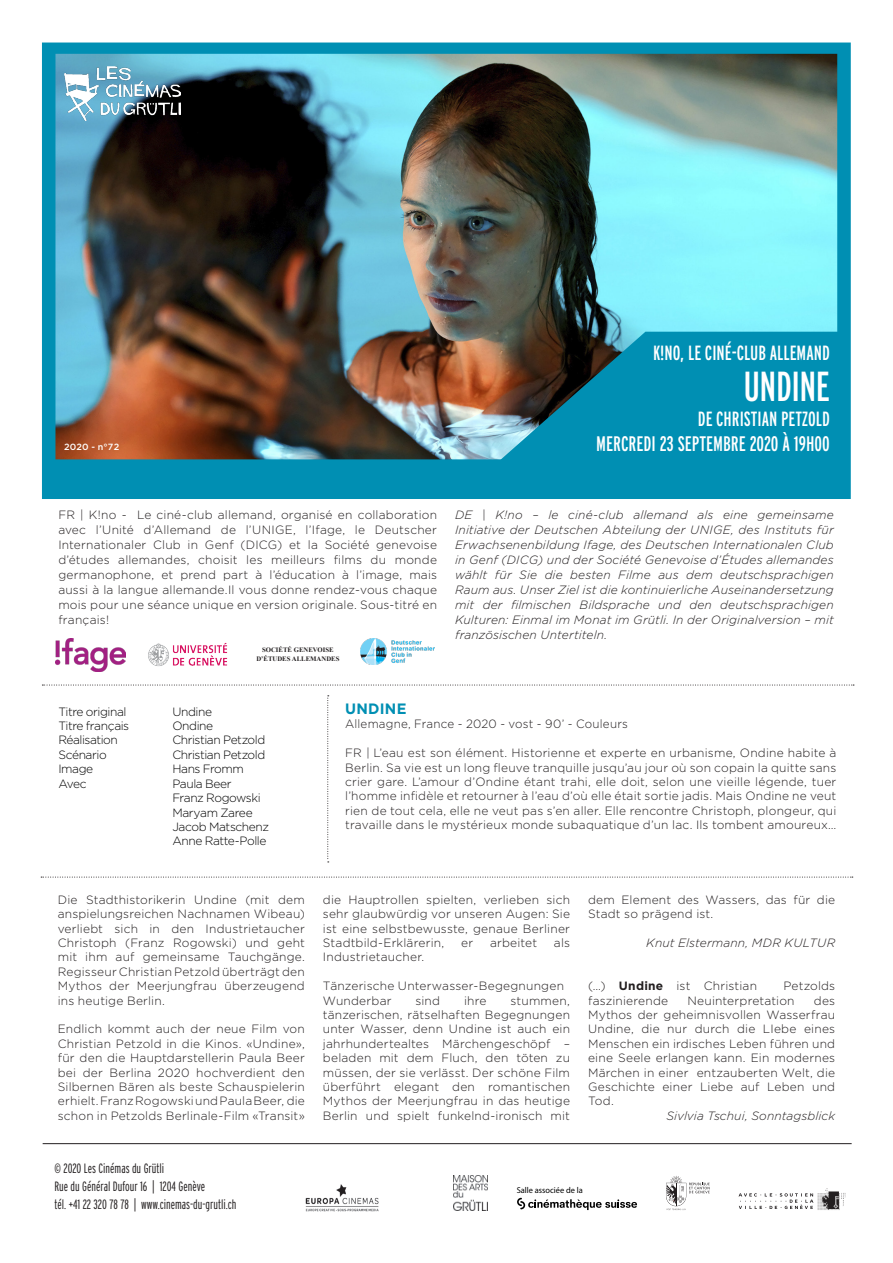
<style>
.page{position:relative;width:893px;height:1263px;background:#fff}
.page>*{position:absolute;margin:0;border:0;box-sizing:border-box;transform-origin:0 0}
.t1{font:extra-condensed 41.85px "Interstate";letter-spacing:-.015em;color:#fff}
.t2{font:extra-condensed 21px "Interstate";color:#fff}
.t3{font:extra-condensed 20.55px "Interstate";color:#fff}
.t4{font:700 15px "Gotham";letter-spacing:.02em;color:#008fb3}
.t5{font:300 extra-condensed 13.5px "Interstate";color:#231f20}
.t6{font:300 12px/14.4px "Gotham";letter-spacing:.015em;color:#231f20;text-align:justify}
.t7{font:italic 300 12px/15px "Gotham";letter-spacing:.01em;color:#231f20;text-align:justify}
.t8{font:300 12px "Gotham";letter-spacing:-.035em;color:#000}
.t9{font:500 9px "Gotham";letter-spacing:.025em;color:#fff}
.t10{font:8.55px "Neuzeit Office";color:#000}
.t11{font:700 6.75px "Times New Roman";color:#231f20}
.s1{font-style:italic}
.s2{font-weight:700}
</style>
<div class="page">
<img style="left:42px;top:43px;width:809px;height:456px">
<svg style="left:738px;top:1188px;width:107px;height:22px"></svg>
<svg style="left:517px;top:1198px;width:120px;height:12px"></svg>
<img style="left:454px;top:1175px;width:34px;height:35px">
<svg style="left:666px;top:1176px;width:44px;height:34px"></svg>
<img style="left:305px;top:1184px;width:74px;height:28px">
<hr style="left:43px;top:1143px;width:809px;height:1px;background:#231f20">
<svg style="left:493px;top:332px;width:345px;height:134px;background:#117e99"></svg>
<svg style="left:42px;top:685px;width:812px;height:1px"></svg>
<img style="left:361px;top:638px;width:73px;height:26px">
<img style="left:56px;top:638px;width:70px;height:34px">
<img style="left:148px;top:642px;width:80px;height:24px">
<svg style="left:327px;top:695px;width:2px;height:167px"></svg>
<img style="left:64px;top:67px;width:117px;height:53px">
<svg style="left:41px;top:877px;width:812px;height:1px"></svg>
<p class="t9" style="left:64px;top:442px;width:57px">2020 - n°72</p>
<p class="t3" style="left:653px;top:342px;width:178px">K!NO, LE CINÉ-CLUB ALLEMAND</p>
<p class="t1" style="left:743px;top:363px;width:88px">UNDINE</p>
<p class="t3" style="left:698px;top:407px;width:133px">DE CHRISTIAN PETZOLD</p>
<p class="t2" style="left:596px;top:432px;width:235px">MERCREDI 23 SEPTEMBRE 2020 À 19H00</p>
<p class="t6" style="left:58px;top:507px;width:380px;line-height:15px">FR | K!no - Le ciné-club allemand, organisé en collaboration avec l’Unité d’Allemand de l’UNIGE, l’Ifage, le Deutscher Internationaler Club in Genf (DICG) et la Société genevoise d’études allemandes, choisit les meilleurs films du monde germanophone, et prend part à l’éducation à l’image, mais aussi à la langue allemande.Il vous donne rendez-vous chaque mois pour une séance unique en version originale. Sous-titré en français!</p>
<p class="t7" style="left:455px;top:507px;width:380px">DE | K!no – le ciné-club allemand als eine gemeinsame Initiative der Deutschen Abteilung der UNIGE, des Instituts für Erwachsenenbildung Ifage, des Deutschen Internationalen Club in Genf (DICG) und der Société Genevoise d’Études allemandes wählt für Sie die besten Filme aus dem deutschsprachigen Raum aus. Unser Ziel ist die kontinuierliche Auseinandersetzung mit der filmischen Bildsprache und den deutschsprachigen Kulturen: Einmal im Monat im Grütli. In der Originalversion – mit französischen Untertiteln.</p>
<p class="t11" style="left:262px;top:645px;width:73px">SOCIÉTÉ GENEVOISE</p>
<p class="t11" style="left:256px;top:654px;width:85px">D’ÉTUDES ALLEMANDES</p>
<p class="t8" style="left:58px;top:705px;width:70px">Titre original</p>
<p class="t8" style="left:172px;top:705px;width:41px">Undine</p>
<p class="t8" style="left:58px;top:719px;width:72px">Titre français</p>
<p class="t8" style="left:172px;top:719px;width:42px">Ondine</p>
<p class="t8" style="left:58px;top:734px;width:61px">Réalisation</p>
<p class="t8" style="left:172px;top:734px;width:94px">Christian Petzold</p>
<p class="t8" style="left:58px;top:748px;width:50px">Scénario</p>
<p class="t8" style="left:172px;top:748px;width:94px">Christian Petzold</p>
<p class="t8" style="left:58px;top:762px;width:36px">Image</p>
<p class="t8" style="left:172px;top:762px;width:73px">Hans Fromm</p>
<p class="t8" style="left:58px;top:777px;width:30px">Avec</p>
<p class="t8" style="left:172px;top:777px;width:61px">Paula Beer</p>
<p class="t8" style="left:172px;top:791px;width:90px">Franz Rogowski</p>
<p class="t8" style="left:172px;top:806px;width:82px">Maryam Zaree</p>
<p class="t8" style="left:172px;top:820px;width:98px">Jacob Matschenz</p>
<p class="t8" style="left:172px;top:834px;width:96px">Anne Ratte-Polle</p>
<p class="t4" style="left:345px;top:700px;width:63px">UNDINE</p>
<p class="t6" style="left:345px;top:717px;width:284px">Allemagne, France - 2020 - vost - 90’ - Couleurs</p>
<p class="t6" style="left:345px;top:746px;width:493px">FR <span class="s1">|</span> L’eau est son élément. Historienne et experte en urbanisme, Ondine habite à Berlin. Sa vie est un long fleuve tranquille jusqu’au jour où son copain la quitte sans crier gare. L’amour d’Ondine étant trahi, elle doit, selon une vieille légende, tuer l’homme infidèle et retourner à l’eau d’où elle était sortie jadis. Mais Ondine ne veut rien de tout cela, elle ne veut pas s’en aller. Elle rencontre Christoph, plongeur, qui travaille dans le mystérieux monde subaquatique d’un lac. Ils tombent amoureux…</p>
<p class="t6" style="left:58px;top:892px;width:249px">Die Stadthistorikerin Undine (mit dem anspielungsreichen Nachnamen Wibeau) verliebt sich in den Industrietaucher Christoph (Franz Rogowski) und geht mit ihm auf gemeinsame Tauchgänge.<br>Regisseur Christian Petzold überträgt den Mythos der Meerjungfrau überzeugend ins heutige Berlin.</p>
<p class="t6" style="left:58px;top:1022px;width:249px">Endlich kommt auch der neue Film von Christian Petzold in die Kinos. «Undine», für den die Hauptdarstellerin Paula Beer bei der Berlina 2020 hochverdient den Silbernen Bären als beste Schauspielerin erhielt. Franz Rogowski und Paula Beer, die schon in Petzolds Berlinale-Film «Transit»</p>
<p class="t5" style="left:54px;top:1161px;width:111px">© 2020 Les Cinémas du Grütli</p>
<p class="t5" style="left:54px;top:1179px;width:152px">Rue du Général Dufour 16 | 1204 Genève</p>
<p class="t5" style="left:54px;top:1197px;width:184px">tél. +41 22 320 78 78 | www.cinemas-du-grutli.ch</p>
<p class="t6" style="left:323px;top:892px;width:249px">die Hauptrollen spielten, verlieben sich sehr glaubwürdig vor unseren Augen: Sie ist eine selbstbewusste, genaue Berliner Stadtbild-Erklärerin,</p>
<p class="t6" style="left:461px;top:935px;width:14px">er</p>
<p class="t6" style="left:490px;top:935px;width:49px">arbeitet</p>
<p class="t6" style="left:554px;top:935px;width:18px">als</p>
<p class="t6" style="left:323px;top:950px;width:103px">Industrietaucher.</p>
<p class="t6" style="left:323px;top:978px;width:243px">Tänzerische Unterwasser-Begegnungen</p>
<p class="t6" style="left:323px;top:993px;width:70px">Wunderbar</p>
<p class="t6" style="left:415px;top:993px;width:26px">sind</p>
<p class="t6" style="left:464px;top:993px;width:24px">ihre</p>
<p class="t6" style="left:323px;top:993px;width:249px;text-indent:187px">stummen, tänzerischen, rätselhaften Begegnungen unter Wasser, denn Undine ist auch ein jahrhundertealtes Märchengeschöpf – beladen mit dem Fluch, den töten zu müssen, der sie verlässt. Der schöne Film überführt elegant den romantischen Mythos der Meerjungfrau in das heutige Berlin und spielt funkelnd-ironisch mit</p>
<p class="t6" style="left:588px;top:892px;width:249px">dem Element des Wassers, das für die<br>Stadt so prägend ist.</p>
<p class="t7" style="left:646px;top:935px;width:190px">Knut Elstermann, MDR KULTUR</p>
<p class="t6" style="left:588px;top:978px;width:170px">(…) <span class="s2">Undine</span> ist Christian</p>
<p class="t6" style="left:783px;top:978px;width:53px">Petzolds</p>
<p class="t6" style="left:588px;top:993px;width:82px">faszinierende</p>
<p class="t6" style="left:687px;top:993px;width:109px">Neuinterpretation</p>
<p class="t6" style="left:588px;top:993px;width:249px;text-indent:226px">des Mythos der geheimnisvollen Wasserfrau Undine, die nur durch die LIebe eines Menschen ein irdisches Leben führen und eine Seele erlangen kann. Ein modernes Märchen in einer entzauberten Welt, die Geschichte einer Liebe auf Leben und Tod.</p>
<p class="t7" style="left:666px;top:1108px;width:170px">Sivlvia Tschui, Sonntagsblick</p>
<p class="t10" style="left:517px;top:1185px;width:67px">Salle associée de la</p>
</div>
